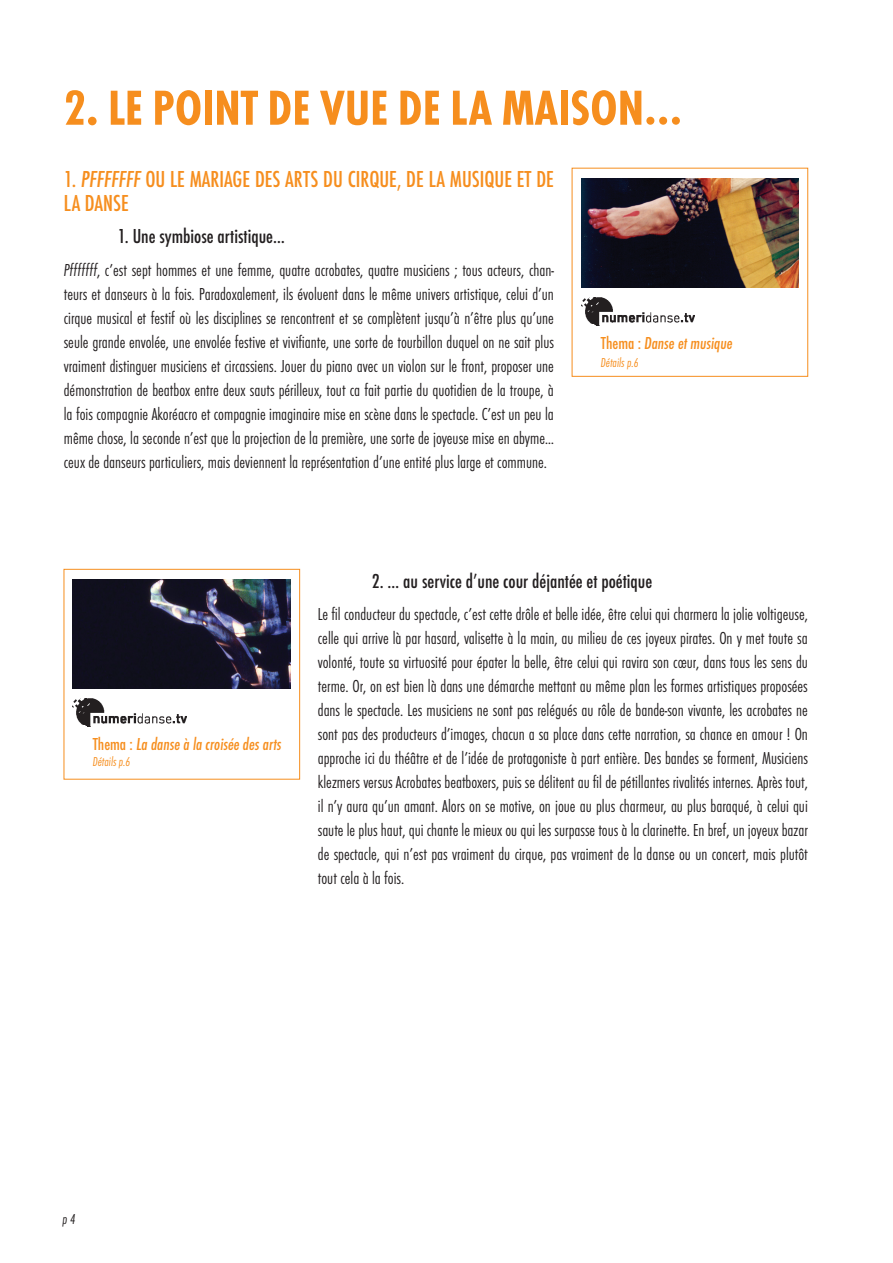
<style>
.page{position:relative;width:893px;height:1263px;background:#fff}
.page>*{position:absolute;margin:0;border:0;box-sizing:border-box;transform-origin:0 0}
.t1{font:700 condensed 51px "Futura T";color:#f68e1e}
.t2{font:500 condensed 24px/24px "Futura T";color:#f68e1e}
.t3{font:500 condensed 21px "Futura T";color:#231f20}
.t4{font:300 condensed 18px/24px "Futura T";color:#231f20;text-align:justify}
.t5{font:italic 500 condensed 18px "Futura T";color:#f68e1e}
.t6{font:italic 300 condensed 15px "Futura T";color:#231f20}
.t7{font:italic 300 condensed 13.5px "Futura T";color:#f68e1e}
.s1{font-style:italic}
.s2{font-style:normal}
</style>
<div class="page">
<img style="left:581px;top:297px;width:113px;height:28px">
<img style="left:581px;top:178px;width:218px;height:109px">
<div style="left:64px;top:569px;width:236px;height:210px;border:1px solid #f68e1e"></div>
<img style="left:73px;top:698px;width:113px;height:28px">
<img style="left:73px;top:579px;width:218px;height:109px">
<h1 class="t1" style="left:64px;top:78px;width:111px">2. LE POINT</h1>
<h1 class="t1" style="left:267px;top:78px;width:259px">DEVUE DELAMAISON</h1>
<h1 class="t1" style="left:644px;top:78px;width:40px">…</h1>
<h2 class="t2" style="left:64px;top:166px;width:492px">1. <span class="s1">Pfffffff</span> ou le mariage des arts du cirque, de la musique et de ladanse</h2>
<p class="t3" style="left:118px;top:224px;width:169px">1. Une symbiose artistique…</p>
<p class="t4" style="left:64px;top:257px;width:492px"><span class="s1">Pfffffff</span>, c’est sept hommes et une femme, quatre acrobates, quatre musiciens ; tous acteurs, chan&shy;teurs et danseurs à la fois. Paradoxalement, ils évoluent dans le même univers artistique, celui d’un cirque musical et festif où les disciplines se rencontrent et se complètent jusqu’à n’être plus qu’une seule grande envolée, une envolée festive et vivifiante, une sorte de tourbillon duquel on ne sait plus vraiment distinguer musiciens et circassiens. Jouer du piano avec un violon sur le front, proposer une démonstration de beatbox entre deux sauts périlleux, tout ca fait partie du quotidien de la troupe, à la fois compagnie Akoréacro et compagnie imaginaire mise en scène dans le spectacle. C’est un peu la même chose, la seconde n’est que la projection de la première, une sorte de joyeuse mise en abyme… ceux de danseurs particuliers, mais deviennent la représentation d’une entité plus large et commune.</p>
<p class="t5" style="left:601px;top:332px;width:133px"><span class="s2">Thema :</span> Danse et musique</p>
<p class="t7" style="left:601px;top:355px;width:39px">Détails p.6</p>
<p class="t5" style="left:93px;top:733px;width:190px"><span class="s2">Thema :</span> La danse à la croisée des arts</p>
<p class="t7" style="left:93px;top:754px;width:39px">Détails p.6</p>
<p class="t3" style="left:372px;top:569px;width:282px">2. … au service d’une cour déjantée et poétique</p>
<p class="t4" style="left:318px;top:602px;width:492px">Le fil conducteur du spectacle, c’est cette drôle et belle idée, être celui qui charmera la jolie voltigeuse, celle qui arrive là par hasard, valisette à la main, au milieu de ces joyeux pirates. On y met toute sa volonté, toute sa virtuosité pour épater la belle, être celui qui ravira son cœur, dans tous les sens du terme. Or, on est bien là dans une démarche mettant au même plan les formes artistiques proposées dans le spectacle. Les musiciens ne sont pas relégués au rôle de bande-son vivante, les acrobates ne sont pas des producteurs d’images, chacun a sa place dans cette narration, sa chance en amour ! On approche ici du théâtre et de l’idée de protagoniste à part entière. Des bandes se forment, Musiciens klezmers versus Acrobates beatboxers, puis se délitent au fil de pétillantes rivalités internes. Après tout, il n’y aura qu’un amant. Alors on se motive, on joue au plus charmeur, au plus baraqué, à celui qui saute le plus haut, qui chante le mieux ou qui les surpasse tous à la clarinette. En bref, un joyeux bazar de spectacle, qui n’est pas vraiment du cirque, pas vraiment de la danse ou un concert, mais plutôt tout cela à la fois.</p>
<p class="t6" style="left:63px;top:1210px;width:15px">p 4</p>
</div>
